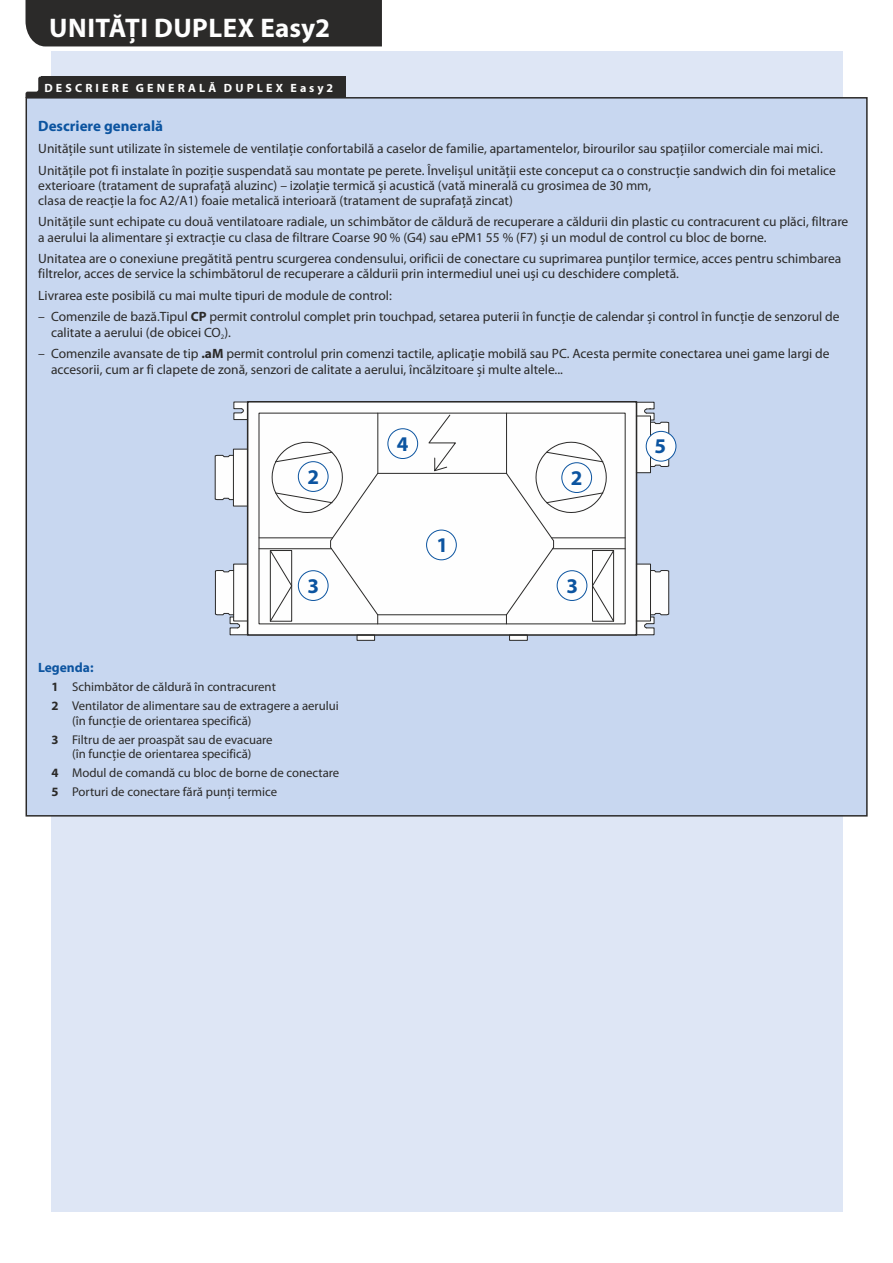
<style>
.page{position:relative;width:893px;height:1263px;background:#fff}
.page>*{position:absolute;margin:0;border:0;box-sizing:border-box;transform-origin:0 0}
.t1{font:700 27px "Myriad Pro";letter-spacing:.02em;color:#fefefe}
.t2{font:700 21px "Myriad Pro";color:#0c54a0}
.t3{font:700 15px "Myriad Pro";color:#0c54a0}
.t4{font:13.5px/15.3px "Myriad Pro";color:#2b2a29}
.t5{font:700 13.5px "Myriad Pro";color:#0c54a0}
.t6{font:12.75px/19px "Myriad Pro";color:#2b2a29}
.t7{font:700 12px "Myriad Pro";letter-spacing:.26em;color:#fefefe}
.s1{font-weight:700}
</style>
<div class="page">
<div style="left:51px;top:51px;width:791px;height:1161px;background:#dee6f5"></div>
<div style="left:25px;top:96px;width:843px;height:721px;background:#c8d7f0"></div>
<svg style="left:26px;top:77px;width:16px;height:21px"></svg>
<div style="left:42px;top:77px;width:304px;height:21px;background:#2b2a29"></div>
<div style="left:26px;top:0;width:356px;height:46px;background:#2b2a29"></div>
<svg style="left:215px;top:402px;width:454px;height:238px;background:#d5dce8"></svg>
<hr style="left:259px;top:548px;width:72px;height:1px;background:#2b2a29">
<hr style="left:259px;top:537px;width:74px;height:1px;background:#2b2a29">
<svg style="left:214px;top:455px;width:19px;height:45px"></svg>
<div style="left:233px;top:449px;width:15px;height:57px;border:1px solid #2b2a29"></div>
<svg style="left:233px;top:401px;width:15px;height:19px"></svg>
<div style="left:233px;top:564px;width:15px;height:57px;border:1px solid #2b2a29"></div>
<svg style="left:215px;top:570px;width:33px;height:65px;background:#dbdde1"></svg>
<div style="left:509px;top:635px;width:19px;height:6px;border:1px solid #2b2a29"></div>
<div style="left:357px;top:635px;width:18px;height:6px;border:1px solid #2b2a29"></div>
<svg style="left:269px;top:401px;width:400px;height:234px;background:#f0f1f2"></svg>
<div style="left:426px;top:530px;width:31px;height:30px;background:#fefefe;border:1px solid #0c54a0;border-radius:50%"></div>
<div style="left:298px;top:461px;width:30px;height:31px;background:#fefefe;border:1px solid #0c54a0;border-radius:50%"></div>
<div style="left:298px;top:570px;width:30px;height:31px;background:#fefefe;border:1px solid #0c54a0;border-radius:50%"></div>
<div style="left:646px;top:431px;width:30px;height:30px;background:#fefefe;border:1px solid #0c54a0;border-radius:50%"></div>
<div style="left:387px;top:428px;width:31px;height:31px;background:#fefefe;border:1px solid #0c54a0;border-radius:50%"></div>
<div style="left:561px;top:462px;width:31px;height:31px;background:#fefefe;border:1px solid #0c54a0;border-radius:50%"></div>
<div style="left:557px;top:570px;width:30px;height:31px;background:#fefefe;border:1px solid #0c54a0;border-radius:50%"></div>
<h1 class="t1" style="left:49px;top:17px;width:282px">UNITĂŢI DUPLEX Easy2</h1>
<p class="t7" style="left:44px;top:83px;width:290px">DESCRIERE GENERALĂ DUPLEX Easy2</p>
<p class="t3" style="left:38px;top:120px;width:126px">Descriere generală</p>
<p class="t4" style="left:38px;top:139px;width:799px;line-height:21.5px">Unităţile sunt utilizate în sistemele de ventilaţie confortabilă a caselor de familie, apartamentelor, birourilor sau spaţiilor comerciale mai mici.<br>Unităţile pot fi instalate în poziţie suspendată sau montate pe perete. Învelișul unităţii este conceput ca o construcţie sandwich din foi metalice</p>
<p class="t4" style="left:38px;top:179px;width:615px">exterioare (tratament de suprafaţă aluzinc) – izolaţie termică și acustică (vată minerală cu grosimea de 30 mm, clasa de reacţie la foc A2/A1) foaie metalică interioară (tratament de suprafaţă zincat)</p>
<p class="t4" style="left:38px;top:215px;width:811px">Unităţile sunt echipate cu două ventilatoare radiale, un schimbător de căldură de recuperare a căldurii din plastic cu contracurent cu plăci, filtrare a aerului la alimentare și extracţie cu clasa de filtrare Coarse 90 % (G4) sau ePM1 55 % (F7) și un modul de control cu bloc de borne.</p>
<p class="t4" style="left:38px;top:252px;width:805px">Unitatea are o conexiune pregătită pentru scurgerea condensului, orificii de conectare cu suprimarea punţilor termice, acces pentru schimbarea filtrelor, acces de service la schimbătorul de recuperare a căldurii prin intermediul unei uși cu deschidere completă.</p>
<p class="t4" style="left:38px;top:289px;width:355px">Livrarea este posibilă cu mai multe tipuri de module de control:</p>
<p class="t4" style="left:51px;top:310px;width:790px;text-indent:-13px">– Comenzile de bază.Tipul <span class="s1">CP</span> permit controlul complet prin touchpad, setarea puterii în funcţie de calendar și control în funcţie de senzorul de calitate a aerului (de obicei CO ).<sub>2</sub></p>
<p class="t4" style="left:51px;top:347px;width:780px;text-indent:-13px">– Comenzile avansate de tip <span class="s1">.aM</span> permit controlul prin comenzi tactile, aplicaţie mobilă sau PC. Acesta permite conectarea unei game largi de accesorii, cum ar fi clapete de zonă, senzori de calitate a aerului, încălzitoare și multe altele...</p>
<h2 class="t2" style="left:307px;top:468px;width:13px">2</h2>
<h2 class="t2" style="left:308px;top:577px;width:13px">3</h2>
<p class="t5" style="left:38px;top:662px;width:57px">Legenda:</p>
<p class="t6" style="left:52px;top:679px;width:289px"><span class="s1">1</span> Schimbător de căldură în contracurent<br><span class="s1">2</span> Ventilator de alimentare sau de extragere a aerului</p>
<p class="t6" style="left:52px;top:712px;width:223px;text-align:center">(în funcţie de orientarea specifică)<br><span class="s1">3</span> Filtru de aer proaspăt sau de evacuare</p>
<p class="t6" style="left:52px;top:746px;width:289px;text-indent:21px">(în funcţie de orientarea specifică)<br><span class="s1">4</span> Modul de comandă cu bloc de borne de conectare<br><span class="s1">5</span> Porturi de conectare fără punţi termice</p>
<h2 class="t2" style="left:397px;top:435px;width:13px">4</h2>
<h2 class="t2" style="left:654px;top:437px;width:13px">5</h2>
<h2 class="t2" style="left:571px;top:469px;width:13px">2</h2>
<h2 class="t2" style="left:436px;top:536px;width:13px">1</h2>
<h2 class="t2" style="left:566px;top:577px;width:13px">3</h2>
</div>
